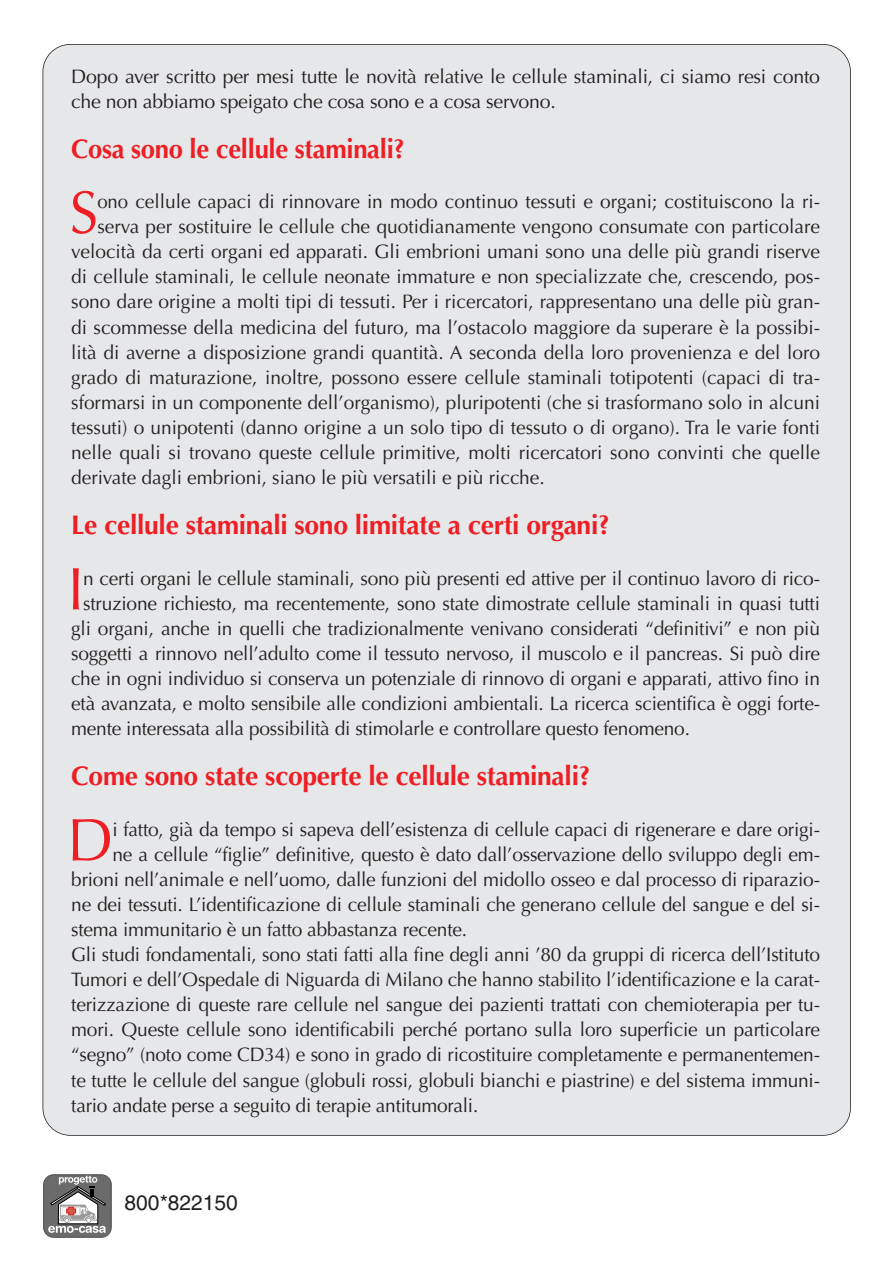
<style>
.page{position:relative;width:893px;height:1263px;background:#fff}
.page>*{position:absolute;margin:0;border:0;box-sizing:border-box;transform-origin:0 0}
.t1{font:60.15px "Optima";color:#ee1e24}
.t2{font:60.15px "Optima";color:#ee1e24;scale:.95 1}
.t3{font:700 27px "Optima";letter-spacing:-.01em;color:#ee1e24}
.t4{font:700 27px "Optima";letter-spacing:-.01em;color:#ee1e24;scale:.95 1}
.t5{font:21px "Helvetica";color:#231f20}
.t6{font:19.5px/25px "Optima";letter-spacing:-.01em;color:#231f20}
.t7{font:19.5px "Optima";letter-spacing:-.01em;color:#231f20;scale:.95 1}
</style>
<div class="page">
<div style="left:43px;top:44px;width:807px;height:1091px;background:#e6e7e9;border-radius:27px"></div>
<div style="left:43px;top:1175px;width:68px;height:63px;background:#6b6b6b;border:1px solid #4d4d4d;border-radius:10px"></div>
<svg style="left:48px;top:1176px;width:58px;height:57px"></svg>
<p class="t6" style="left:71px;top:65px;width:750px">Dopo aver scritto per mesi tutte le novità relative le cellule staminali, ci siamo resi conto che non abbiamo speigato che cosa sono e a cosa servono.</p>
<h2 class="t4" style="left:71px;top:137px;width:353px">Cosa sono le cellule staminali?</h2>
<h1 class="t2" style="left:69px;top:187px;width:32px">S</h1>
<p class="t7" style="left:97px;top:193px;width:762px">ono cellule capaci di rinnovare in modo continuo tessuti e organi; costituiscono la ri-</p>
<p class="t6" style="left:97px;top:216px;width:724px">serva per sostituire le cellule che quotidianamente vengono consumate con particolare</p>
<p class="t6" style="left:71px;top:241px;width:750px">velocità da certi organi ed apparati. Gli embrioni umani sono una delle più grandi riserve</p>
<p class="t6" style="left:71px;top:266px;width:750px">di cellule staminali, le cellule neonate immature e non specializzate che, crescendo, pos-</p>
<p class="t6" style="left:71px;top:291px;width:750px">sono dare origine a molti tipi di tessuti. Per i ricercatori, rappresentano una delle più gran-</p>
<p class="t6" style="left:71px;top:316px;width:750px">di scommesse della medicina del futuro, ma l’ostacolo maggiore da superare è la possibi-</p>
<p class="t6" style="left:71px;top:341px;width:750px">lità di averne a disposizione grandi quantità. A seconda della loro provenienza e del loro</p>
<p class="t6" style="left:71px;top:366px;width:750px">grado di maturazione, inoltre, possono essere cellule staminali totipotenti (capaci di tra-</p>
<p class="t6" style="left:71px;top:392px;width:750px">sformarsi in un componente dell’organismo), pluripotenti (che si trasformano solo in alcuni</p>
<p class="t6" style="left:71px;top:417px;width:750px">tessuti) o unipotenti (danno origine a un solo tipo di tessuto o di organo). Tra le varie fonti</p>
<p class="t6" style="left:71px;top:442px;width:750px">nelle quali si trovano queste cellule primitive, molti ricercatori sono convinti che quelle</p>
<p class="t6" style="left:71px;top:467px;width:475px">derivate dagli embrioni, siano le più versatili e più ricche.</p>
<h2 class="t3" style="left:71px;top:514px;width:540px">Le cellule staminali sono limitate a certi organi?</h2>
<h1 class="t1" style="left:68px;top:564px;width:18px">I</h1>
<p class="t6" style="left:83px;top:567px;width:738px">n certi organi le cellule staminali, sono più presenti ed attive per il continuo lavoro di rico-</p>
<p class="t6" style="left:83px;top:592px;width:738px">struzione richiesto, ma recentemente, sono state dimostrate cellule staminali in quasi tutti</p>
<p class="t6" style="left:71px;top:617px;width:750px">gli organi, anche in quelli che tradizionalmente venivano considerati “definitivi” e non più</p>
<p class="t6" style="left:71px;top:643px;width:750px">soggetti a rinnovo nell’adulto come il tessuto nervoso, il muscolo e il pancreas. Si può dire</p>
<p class="t6" style="left:71px;top:668px;width:750px">che in ogni individuo si conserva un potenziale di rinnovo di organi e apparati, attivo fino in</p>
<p class="t6" style="left:71px;top:693px;width:750px">età avanzata, e molto sensibile alle condizioni ambientali. La ricerca scientifica è oggi forte-</p>
<p class="t6" style="left:71px;top:718px;width:620px">mente interessata alla possibilità di stimolarle e controllare questo fenomeno.</p>
<h2 class="t3" style="left:71px;top:765px;width:520px">Come sono state scoperte le cellule staminali?</h2>
<h1 class="t1" style="left:67px;top:815px;width:47px">D</h1>
<p class="t6" style="left:112px;top:818px;width:709px">i fatto, già da tempo si sapeva dell’esistenza di cellule capaci di rigenerare e dare origi-</p>
<p class="t6" style="left:112px;top:843px;width:709px">ne a cellule “figlie” definitive, questo è dato dall’osservazione dello sviluppo degli em-</p>
<p class="t6" style="left:71px;top:869px;width:750px">brioni nell’animale e nell’uomo, dalle funzioni del midollo osseo e dal processo di riparazio-</p>
<p class="t6" style="left:71px;top:894px;width:750px">ne dei tessuti. L’identificazione di cellule staminali che generano cellule del sangue e del si-</p>
<p class="t6" style="left:71px;top:919px;width:397px">stema immunitario è un fatto abbastanza recente.</p>
<p class="t6" style="left:71px;top:944px;width:750px">Gli studi fondamentali, sono stati fatti alla fine degli anni ’80 da gruppi di ricerca dell’Istituto</p>
<p class="t6" style="left:71px;top:969px;width:750px">Tumori e dell’Ospedale di Niguarda di Milano che hanno stabilito l’identificazione e la carat-</p>
<p class="t6" style="left:71px;top:994px;width:750px">terizzazione di queste rare cellule nel sangue dei pazienti trattati con chemioterapia per tu-</p>
<p class="t6" style="left:71px;top:1019px;width:750px">mori. Queste cellule sono identificabili perché portano sulla loro superficie un particolare</p>
<p class="t6" style="left:71px;top:1044px;width:750px">“segno” (noto come CD34) e sono in grado di ricostituire completamente e permanentemen-</p>
<p class="t6" style="left:71px;top:1069px;width:750px">te tutte le cellule del sangue (globuli rossi, globuli bianchi e piastrine) e del sistema immuni-</p>
<p class="t6" style="left:71px;top:1094px;width:408px">tario andate perse a seguito di terapie antitumorali.</p>
<p class="t5" style="left:125px;top:1195px;width:115px">800*822150</p>
</div>
